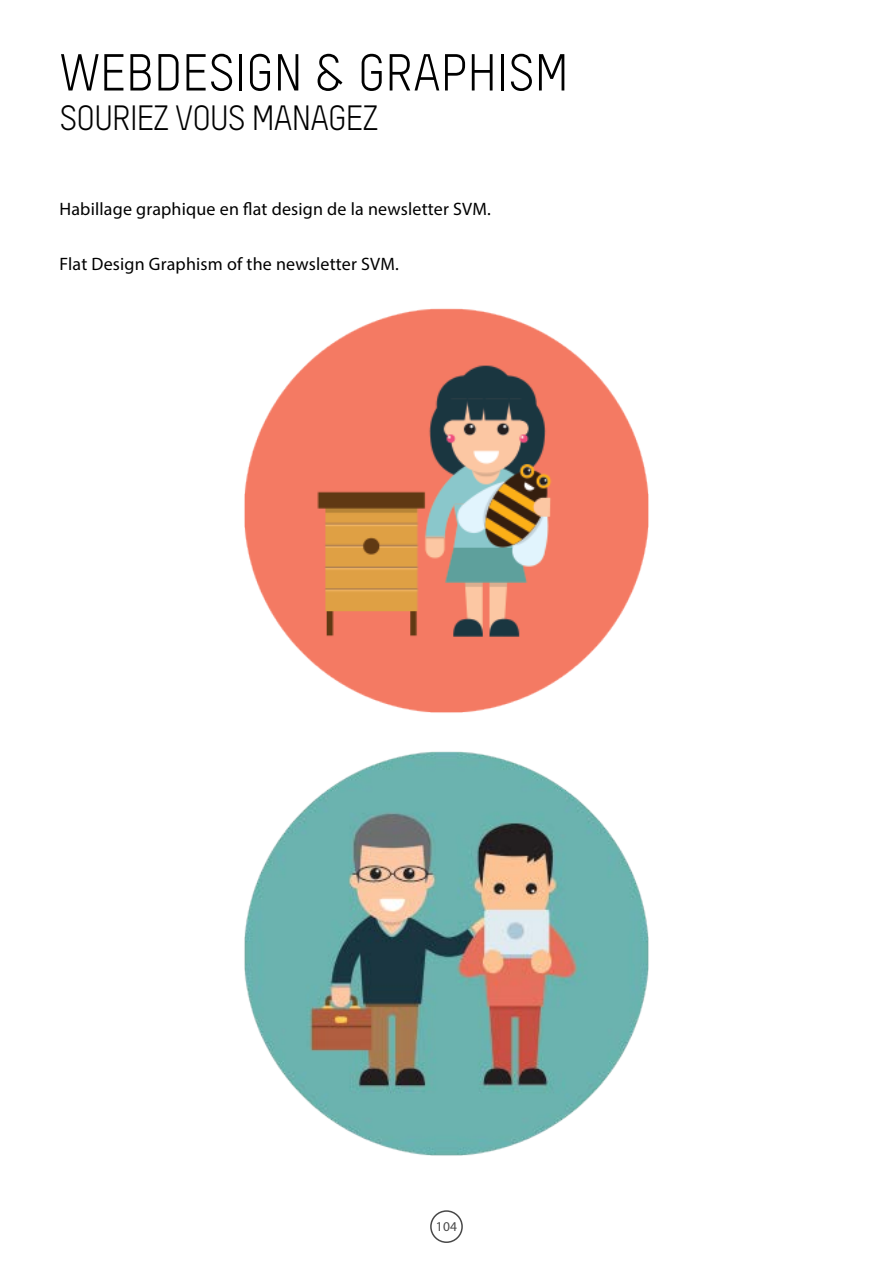
<style>
.page{position:relative;width:893px;height:1263px;background:#fff}
.page>*{position:absolute;margin:0;border:0;box-sizing:border-box;transform-origin:0 0}
.t1{font:51px "TSTARPRO";color:#000}
.t2{font:34.5px "TSTARPRO";letter-spacing:-.025em;color:#000}
.t3{font:18px "Myriad Pro";letter-spacing:.01em;color:#000}
.t4{font:13.5px "Myriad Pro";color:#484848}
</style>
<div class="page">
<div style="left:430px;top:1210px;width:33px;height:33px;border:2px solid #484848;border-radius:50%"></div>
<img style="left:244px;top:308px;width:405px;height:405px">
<img style="left:244px;top:751px;width:405px;height:405px">
<h1 class="t1" style="left:60px;top:42px;width:511px">WEBDESIGN &amp; GRAPHISM</h1>
<h2 class="t2" style="left:60px;top:96px;width:320px">SOURIEZ VOUS MANAGEZ</h2>
<p class="t3" style="left:60px;top:198px;width:433px">Habillage graphique en flat design de la newsletter SVM.</p>
<p class="t3" style="left:60px;top:252px;width:341px">Flat Design Graphism of the newsletter SVM.</p>
<p class="t4" style="left:436px;top:1218px;width:23px">104</p>
</div>
